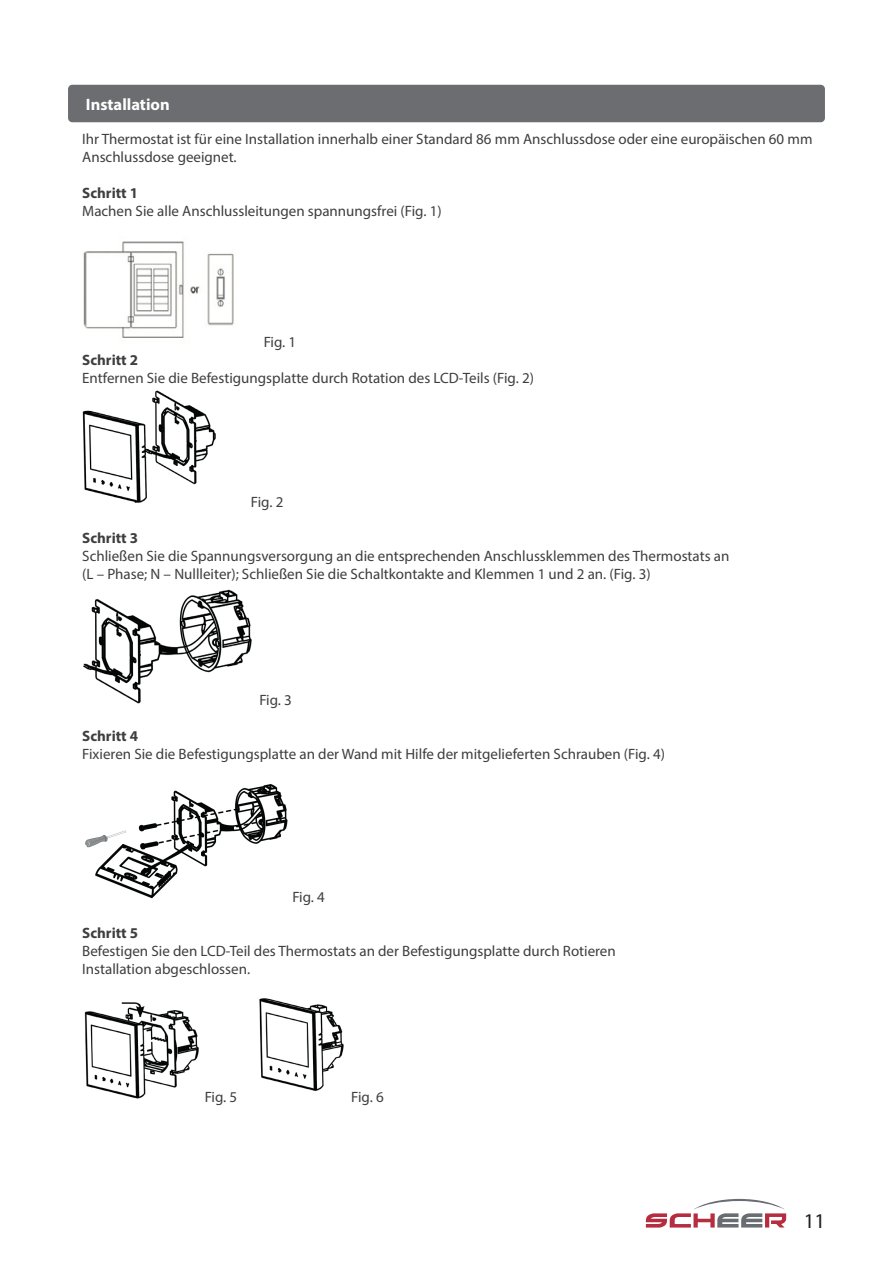
<style>
.page{position:relative;width:893px;height:1263px;background:#fff}
.page>*{position:absolute;margin:0;border:0;box-sizing:border-box;transform-origin:0 0}
.t1{font:21px "Myriad Pro";color:#231f20}
.t2{font:700 16.5px "Myriad Pro";color:#fff}
.t3{font:15px/18px "Myriad Pro";color:#3e3e3f}
.t4{font:700 15px "Myriad Pro";color:#3e3e3f}
</style>
<div class="page">
<svg style="left:646px;top:1199px;width:140px;height:28px"></svg>
<img style="left:83px;top:241px;width:151px;height:97px">
<img style="left:83px;top:390px;width:133px;height:113px">
<img style="left:83px;top:589px;width:169px;height:115px">
<img style="left:85px;top:784px;width:203px;height:115px">
<img style="left:84px;top:1002px;width:115px;height:97px">
<img style="left:259px;top:998px;width:85px;height:93px">
<div style="left:68px;top:85px;width:757px;height:37px;background:#6c6d70;border-radius:4px"></div>
<p class="t2" style="left:86px;top:93px;width:85px">Installation</p>
<p class="t3" style="left:82px;top:130px;width:732px">Ihr Thermostat ist für eine Installation innerhalb einer Standard 86 mm Anschlussdose oder eine europäischen 60 mm<br>Anschlussdose geeignet.</p>
<p class="t4" style="left:82px;top:183px;width:57px">Schritt 1</p>
<p class="t3" style="left:82px;top:202px;width:361px">Machen Sie alle Anschlussleitungen spannungsfrei (Fig. 1)</p>
<p class="t3" style="left:264px;top:333px;width:34px">Fig. 1</p>
<p class="t4" style="left:82px;top:350px;width:57px">Schritt 2</p>
<p class="t3" style="left:82px;top:369px;width:453px">Entfernen Sie die Befestigungsplatte durch Rotation des LCD-Teils (Fig. 2)</p>
<p class="t3" style="left:251px;top:493px;width:34px">Fig. 2</p>
<p class="t4" style="left:82px;top:528px;width:57px">Schritt 3</p>
<p class="t3" style="left:82px;top:547px;width:649px">Schließen Sie die Spannungsversorgung an die entsprechenden Anschlussklemmen des Thermostats an (L – Phase; N – Nullleiter); Schließen Sie die Schaltkontakte and Klemmen 1 und 2 an. (Fig. 3)</p>
<p class="t3" style="left:259px;top:691px;width:34px">Fig. 3</p>
<p class="t4" style="left:82px;top:726px;width:57px">Schritt 4</p>
<p class="t3" style="left:82px;top:745px;width:584px">Fixieren Sie die Befestigungsplatte an der Wand mit Hilfe der mitgelieferten Schrauben (Fig. 4)</p>
<p class="t3" style="left:292px;top:888px;width:34px">Fig. 4</p>
<p class="t4" style="left:82px;top:923px;width:57px">Schritt 5</p>
<p class="t3" style="left:82px;top:942px;width:535px">Befestigen Sie den LCD-Teil des Thermostats an der Befestigungsplatte durch Rotieren<br>Installation abgeschlossen.</p>
<p class="t3" style="left:205px;top:1088px;width:34px">Fig. 5</p>
<p class="t3" style="left:351px;top:1088px;width:34px">Fig. 6</p>
<h1 class="t1" style="left:804px;top:1208px;width:23px">11</h1>
</div>
